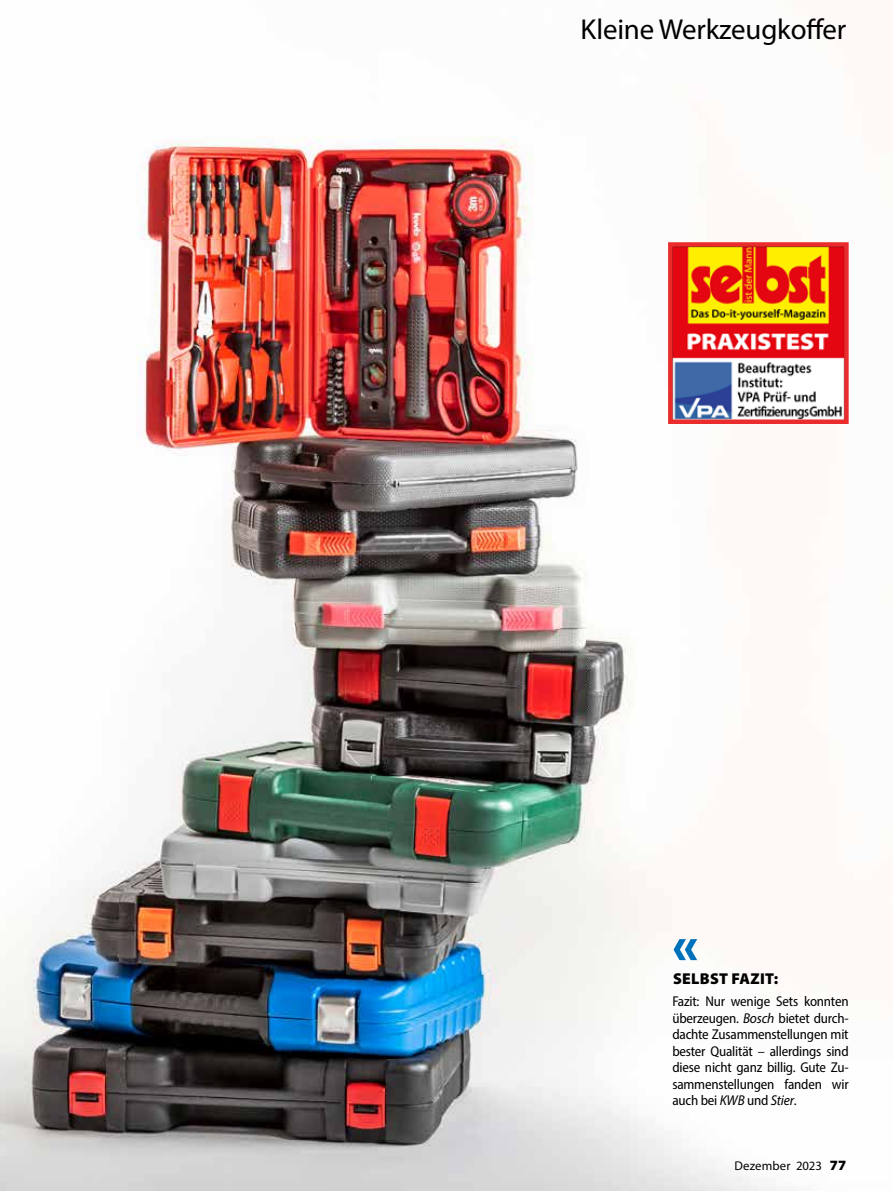
<style>
.page{position:relative;width:893px;height:1191px;background:#fff}
.page>*{position:absolute;margin:0;border:0;box-sizing:border-box;transform-origin:0 0}
.t1{font:900 54.3px "Myriad Pro";color:#0072bc}
.t2{font:28.8px "Myriad Pro";letter-spacing:-.005em;color:#000}
.t3{font:900 15.75px "Myriad Pro";letter-spacing:.02em;color:#000}
.t4{font:semi-condensed 14.25px/16.5px "Myriad Pro";letter-spacing:-.015em;color:#000;text-align:justify}
.t5{font:12.75px "Myriad Pro";letter-spacing:.005em;color:#000}
.s1{font-style:italic;font-stretch:normal}
.s2{font-weight:900;font-size:14.25px}
</style>
<div class="page">
<img style="left:0;top:136px;width:785px;height:1055px">
<svg style="left:666px;top:240px;width:183px;height:186px"></svg>
<h2 class="t2" style="left:581px;top:11px;width:267px">Kleine Werkzeugkoffer</h2>
<h1 class="t1" style="left:672px;top:912px;width:28px">«</h1>
<p class="t3" style="left:673px;top:968px;width:107px">SELBST FAZIT:</p>
<p class="t4" style="left:672px;top:993px;width:178px">Fazit: Nur wenige Sets konnten überzeugen. <span class="s1">Bosch</span> bietet durch&shy;dachte Zusammenstellungen mit bester Qualität – allerdings sind diese nicht ganz billig. Gute Zu&shy;sammenstellungen fanden wir auch bei <span class="s1">KWB</span> und <span class="s1">Stier</span>.</p>
<p class="t5" style="left:735px;top:1157px;width:113px">Dezember 2023 <span class="s2">77</span></p>
</div>
